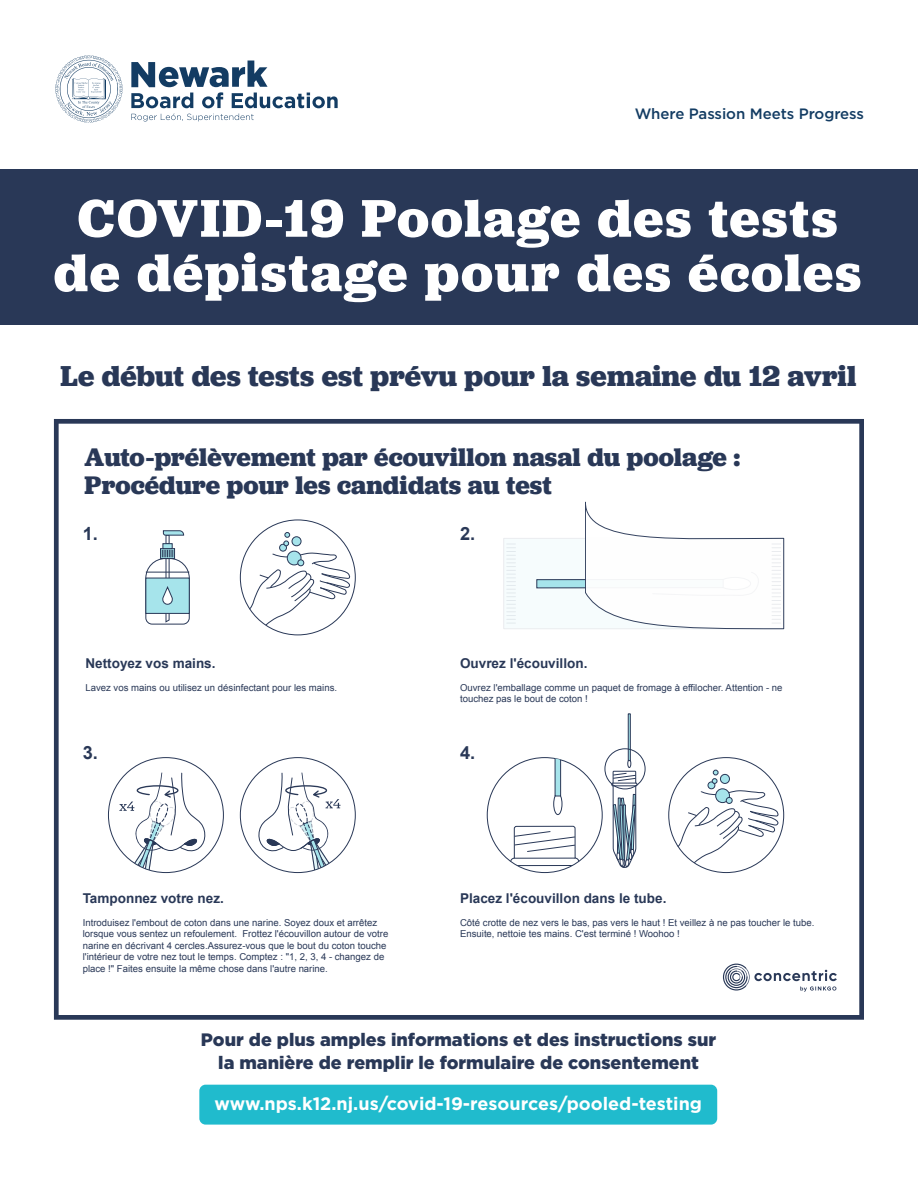
<style>
.page{position:relative;width:918px;height:1188px;background:#fff}
.page>*{position:absolute;margin:0;border:0;box-sizing:border-box;transform-origin:0 0}
.t1{font:700 55.2px/54.4px "Jubilat";letter-spacing:.035em;color:#fff;text-align:center}
.t2{font:700 30px "Jubilat";letter-spacing:.005em;color:#293857}
.t3{font:700 26.55px/27.9px "Jubilat";color:#293857}
.t4{font:700 18.15px "Arial";color:#293857}
.t5{font:900 18px/22.5px "Gotham";color:#293857;text-align:center}
.t6{font:700 18px "Gotham";color:#fff}
.t7{font:500 15px "Gotham";letter-spacing:-.005em;color:#133c63}
.t8{font:700 13.5px "Arial";color:#293857}
.t9{font:9.6px/11.4px "Arial";color:#293857}
</style>
<div class="page">
<div style="left:199px;top:1085px;width:518px;height:40px;background:#20bbcd;border-radius:6px"></div>
<svg style="left:55px;top:55px;width:68px;height:68px"></svg>
<svg style="left:131px;top:61px;width:207px;height:60px"></svg>
<div style="left:0;top:170px;width:918px;height:155px;background:#293857"></div>
<svg style="left:54px;top:419px;width:810px;height:601px"></svg>
<h3 class="t7" style="left:635px;top:103px;width:231px">Where Passion Meets Progress</h3>
<h1 class="t1" style="left:54px;top:190px;width:809px">COVID-19 Poolage des tests de dépistage pour des écoles</h1>
<h2 class="t2" style="left:60px;top:356px;width:798px">Le début des tests est prévu pour la semaine du 12 avril</h2>
<h3 class="t3" style="left:85px;top:443px;width:657px">Auto-prélèvement par écouvillon nasal du poolage :<br>Procédure pour les candidats au test</h3>
<h3 class="t4" style="left:83px;top:521px;width:17px">1.</h3>
<h3 class="t4" style="left:460px;top:521px;width:17px">2.</h3>
<h3 class="t8" style="left:85px;top:654px;width:132px">Nettoyez vos mains.</h3>
<p class="t9" style="left:85px;top:682px;width:253px">Lavez vos mains ou utilisez un désinfectant pour les mains.</p>
<h3 class="t4" style="left:83px;top:741px;width:17px">3.</h3>
<h3 class="t8" style="left:83px;top:889px;width:143px">Tamponnez votre nez.</h3>
<p class="t9" style="left:83px;top:917px;width:307px">Introduisez l'embout de coton dans une narine. Soyez doux et arrêtez lorsque vous sentez un refoulement. Frottez l'écouvillon autour de votre narine en décrivant 4 cercles.Assurez-vous que le bout du coton touche l'intérieur de votre nez tout le temps. Comptez : "1, 2, 3, 4 - changez de place !" Faites ensuite la même chose dans l'autre narine.</p>
<h3 class="t8" style="left:460px;top:654px;width:129px">Ouvrez l'écouvillon.</h3>
<p class="t9" style="left:460px;top:682px;width:324px">Ouvrez l'emballage comme un paquet de fromage à effilocher. Attention - ne touchez pas le bout de coton !</p>
<h3 class="t4" style="left:460px;top:741px;width:17px">4.</h3>
<h3 class="t8" style="left:460px;top:889px;width:208px">Placez l'écouvillon dans le tube.</h3>
<p class="t9" style="left:460px;top:917px;width:356px">Côté crotte de nez vers le bas, pas vers le haut ! Et veillez à ne pas toucher le tube.<br>Ensuite, nettoie tes mains. C'est terminé ! Woohoo !</p>
<h3 class="t5" style="left:201px;top:1029px;width:517px">Pour de plus amples informations et des instructions sur la manière de remplir le formulaire de consentement</h3>
<h3 class="t6" style="left:214px;top:1091px;width:489px">www.nps.k12.nj.us/covid-19-resources/pooled-testing</h3>
</div>
